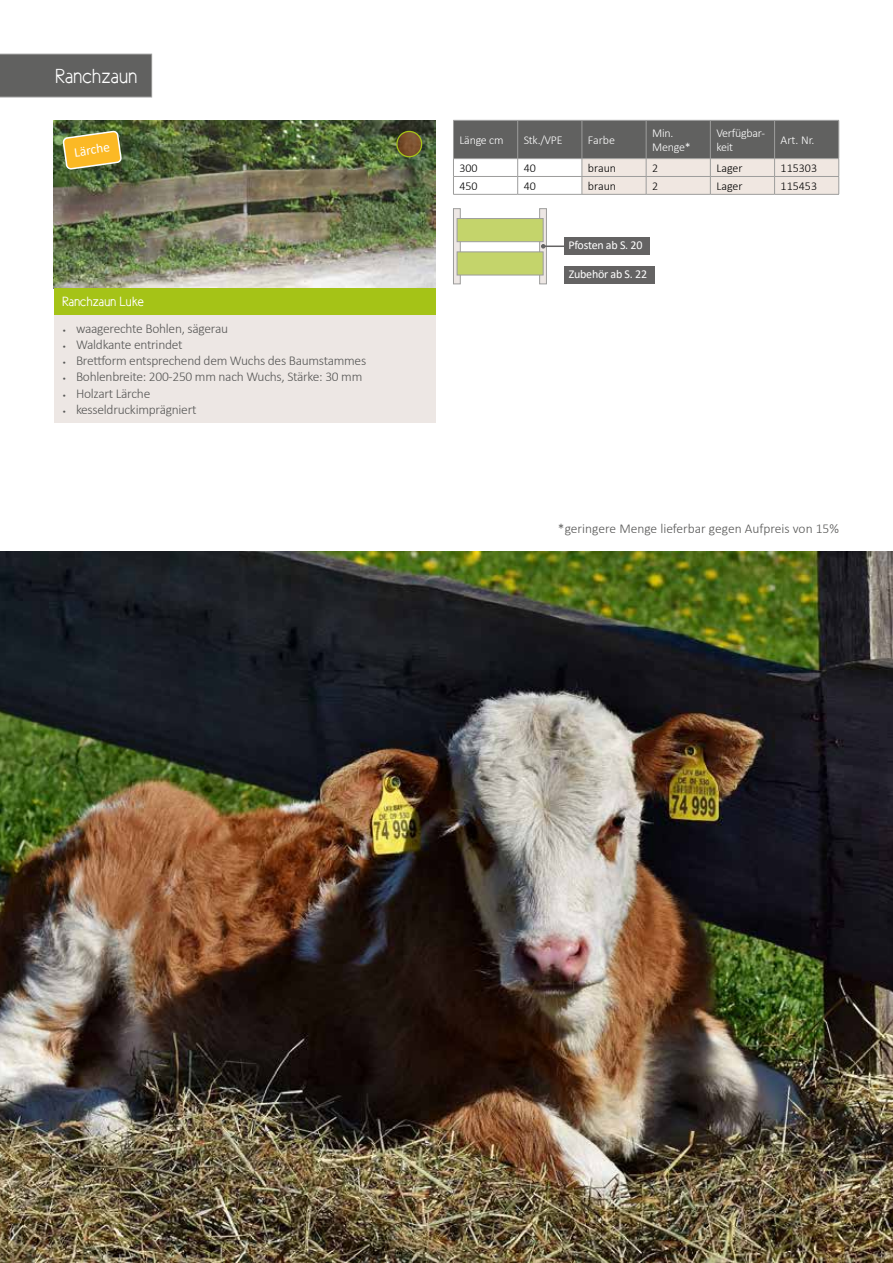
<style>
.page{position:relative;width:893px;height:1263px;background:#fff}
.page>*{position:absolute;margin:0;border:0;box-sizing:border-box;transform-origin:0 0}
.t1{font:20.55px "New Cicle Semi";color:#fff}
.t2{font:300 13.5px "Calibri";letter-spacing:-.02em;color:#575756}
.t3{font:300 13.5px "Calibri";color:#575756}
.t4{font:13.5px "New Cicle Gordita";color:#fff}
.t5{font:13.5px "Calibri";color:#fff}
.t6{font:300 12px/14.4px "Calibri";letter-spacing:-.02em;color:#fff}
.t7{font:300 12px "Calibri";color:#000}
.t8{font:12px "Calibri";letter-spacing:-.02em;color:#fff}
.s1{font-size:7.5px}
</style>
<div class="page">
<img style="left:54px;top:120px;width:381px;height:168px">
<div style="left:54px;top:314px;width:381px;height:108px;background:#ede7e4"></div>
<div style="left:54px;top:288px;width:381px;height:27px;background:#a5c317"></div>
<svg style="left:453px;top:120px;width:386px;height:74px;background:#a6a4a1"></svg>
<hr style="left:453px;top:194px;width:65px;height:1px;background:#9d9d9c">
<hr style="left:518px;top:194px;width:64px;height:1px;background:#9d9d9c">
<hr style="left:582px;top:194px;width:64px;height:1px;background:#9d9d9c">
<hr style="left:646px;top:194px;width:64px;height:1px;background:#9d9d9c">
<hr style="left:710px;top:194px;width:65px;height:1px;background:#9d9d9c">
<hr style="left:775px;top:194px;width:64px;height:1px;background:#9d9d9c">
<img style="left:397px;top:131px;width:25px;height:26px;border-radius:12px">
<div style="left:396px;top:131px;width:26px;height:26px;border:1px solid #a5c317;border-radius:50%"></div>
<svg style="left:453px;top:208px;width:7px;height:76px"></svg>
<svg style="left:539px;top:208px;width:8px;height:76px"></svg>
<div style="left:457px;top:218px;width:86px;height:24px;background:#c4d46b;border:1px solid #9d9d9c"></div>
<div style="left:457px;top:252px;width:86px;height:23px;background:#c4d46b;border:1px solid #9d9d9c"></div>
<div style="left:564px;top:237px;width:86px;height:18px;background:#646363"></div>
<svg style="left:541px;top:244px;width:4px;height:5px"></svg>
<hr style="left:543px;top:245px;width:22px;height:2px;background:#646363">
<div style="left:565px;top:266px;width:90px;height:18px;background:#646363"></div>
<div style="left:0;top:54px;width:152px;height:43px;background:#616160"></div>
<svg style="left:63px;top:131px;width:58px;height:38px;background:#dab03f"></svg>
<img style="left:0;top:552px;width:893px;height:711px">
<h1 class="t1" style="left:55px;top:65px;width:83px">Ranchzaun</h1>
<p class="t5" style="left:73px;top:143px;width:38px;rotate:-8deg">Lärche</p>
<p class="t4" style="left:63px;top:295px;width:83px">Ranchzaun Luke</p>
<p class="t2" style="left:63px;top:320px;width:167px"><span class="s1">•</span> waagerechte Bohlen, sägerau</p>
<p class="t2" style="left:63px;top:336px;width:122px"><span class="s1">•</span> Waldkante entrindet</p>
<p class="t2" style="left:63px;top:352px;width:305px"><span class="s1">•</span> Brettform entsprechend dem Wuchs des Baumstammes</p>
<p class="t2" style="left:63px;top:368px;width:301px"><span class="s1">•</span> Bohlenbreite: 200-250 mm nach Wuchs, Stärke: 30 mm</p>
<p class="t2" style="left:63px;top:385px;width:89px"><span class="s1">•</span> Holzart Lärche</p>
<p class="t2" style="left:63px;top:401px;width:135px"><span class="s1">•</span> kesseldruckimprägniert</p>
<p class="t6" style="left:459px;top:133px;width:46px">Länge cm</p>
<p class="t6" style="left:524px;top:133px;width:40px">Stk./VPE</p>
<p class="t6" style="left:588px;top:133px;width:29px">Farbe</p>
<p class="t6" style="left:652px;top:125px;width:40px">Min.<br>Menge*</p>
<p class="t6" style="left:716px;top:125px;width:50px">Verfügbar&shy;keit</p>
<p class="t6" style="left:781px;top:133px;width:35px">Art. Nr.</p>
<p class="t7" style="left:459px;top:160px;width:20px">300</p>
<p class="t7" style="left:524px;top:160px;width:14px">40</p>
<p class="t7" style="left:588px;top:160px;width:30px">braun</p>
<p class="t7" style="left:652px;top:160px;width:8px">2</p>
<p class="t7" style="left:716px;top:160px;width:28px">Lager</p>
<p class="t7" style="left:781px;top:160px;width:38px">115303</p>
<p class="t7" style="left:459px;top:178px;width:20px">450</p>
<p class="t7" style="left:524px;top:178px;width:14px">40</p>
<p class="t7" style="left:588px;top:178px;width:30px">braun</p>
<p class="t7" style="left:652px;top:178px;width:8px">2</p>
<p class="t7" style="left:716px;top:178px;width:28px">Lager</p>
<p class="t7" style="left:781px;top:178px;width:38px">115453</p>
<p class="t8" style="left:568px;top:237px;width:76px">Pfosten ab S. 20</p>
<p class="t8" style="left:569px;top:266px;width:80px">Zubehör ab S. 22</p>
<p class="t3" style="left:558px;top:520px;width:282px">*geringere Menge lieferbar gegen Aufpreis von 15%</p>
</div>
